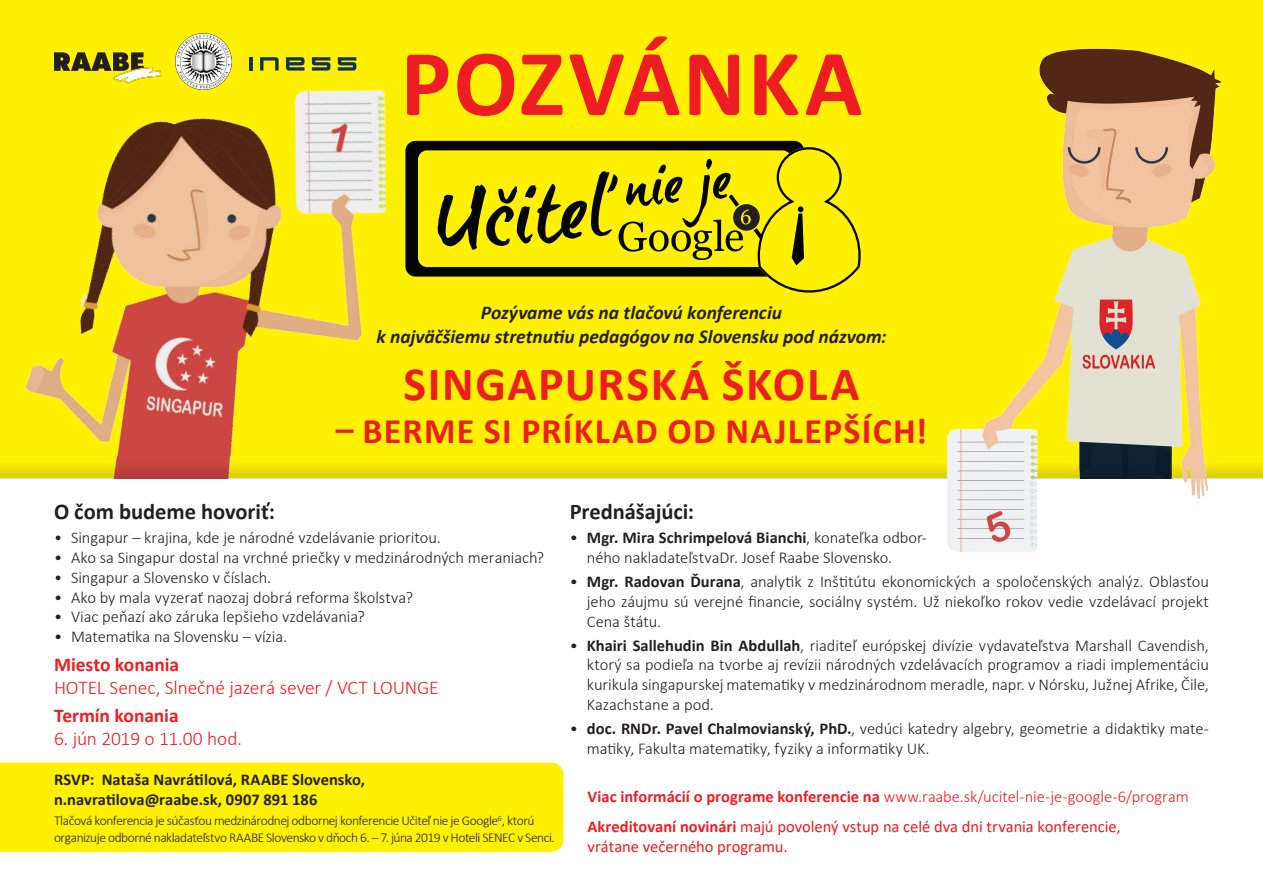
<style>
.page{position:relative;width:1263px;height:893px;background:#fff}
.page>*{position:absolute;margin:0;border:0;box-sizing:border-box;transform-origin:0 0}
.cas{font:700 95.1px "Calibri";letter-spacing:.025em;color:#ee1d23}
.cas-2{font:700 48px "Calibri";letter-spacing:.035em;color:#ee1d23}
.cas-3{font:700 36px "Calibri";letter-spacing:.035em;color:#ee1d23}
.cas-4{font:700 22.5px "Calibri";letter-spacing:-.005em;color:#231f20}
.cas-5{font:italic 700 19.5px/23.4px "Calibri";letter-spacing:-.005em;color:#231f20;text-align:center}
.cas-6{font:300 19.5px "Calibri";letter-spacing:-.01em;color:#ee1d23}
.cas-7{font:700 19.5px "Calibri";letter-spacing:-.005em;color:#ee1d23}
.cas-8{font:300 16.5px/19.8px "Calibri";letter-spacing:-.005em;color:#231f20}
.cas-9{font:16.5px/19.8px "Calibri";letter-spacing:-.005em;color:#ee1d23}
.cas-10{font:300 16.5px "Calibri";letter-spacing:-.005em;color:#ee1d23}
.cas-11{font:700 16.5px/19.8px "Calibri";letter-spacing:.005em;color:#231f20}
.cas-12{font:300 13.5px/16.2px "Calibri";letter-spacing:-.035em;color:#231f20}
.s1{font-weight:700}
</style>
<div class="page">
<div style="left:0;top:0;width:1263px;height:478px;background:#fff101"></div>
<img style="left:25px;top:33px;width:444px;height:423px">
<img style="left:1025px;top:48px;width:196px;height:408px">
<div style="left:405px;top:141px;width:399px;height:136px;background:#040503;border-radius:10px"></div>
<div style="left:418px;top:150px;width:374px;height:117px;background:#fff101;border-radius:9px"></div>
<svg style="left:438px;top:146px;width:423px;height:148px"></svg>
<div style="left:0;top:763px;width:563px;height:89px;background:#fff101"></div>
<img style="left:175px;top:34px;width:56px;height:56px">
<hr style="left:249px;top:57px;width:4px;height:14px;background:#113359">
<svg style="left:286px;top:57px;width:18px;height:14px"></svg>
<svg style="left:338px;top:57px;width:18px;height:14px"></svg>
<svg style="left:312px;top:57px;width:18px;height:14px"></svg>
<svg style="left:260px;top:57px;width:19px;height:14px"></svg>
<svg style="left:54px;top:52px;width:108px;height:32px"></svg>
<svg style="left:0;top:456px;width:1263px;height:23px"></svg>
<img style="left:927px;top:384px;width:137px;height:168px">
<img style="left:1178px;top:456px;width:74px;height:43px">
<p class="cas" style="left:400px;top:16px;width:463px">POZVÁNKA</p>
<p class="cas-5" style="left:376px;top:301px;width:512px">Pozývame vás na tlačovú konferenciu<br>k najväčšiemu stretnutiu pedagógov na Slovensku pod názvom:</p>
<p class="cas-2" style="left:404px;top:350px;width:457px">SINGAPURSKÁ ŠKOLA</p>
<p class="cas-3" style="left:336px;top:406px;width:593px">– BERME SI PRÍKLAD OD NAJLEPŠÍCH!</p>
<p class="cas-4" style="left:54px;top:496px;width:222px">O čom budeme hovoriť:</p>
<p class="cas-8" style="left:54px;top:528px;width:388px">• Singapur – krajina, kde je národné vzdelávanie prioritou.</p>
<p class="cas-8" style="left:54px;top:547px;width:492px">• Ako sa Singapur dostal na vrchné priečky v medzinárodných meraniach?</p>
<p class="cas-8" style="left:54px;top:567px;width:219px">• Singapur a Slovensko v číslach.</p>
<p class="cas-8" style="left:54px;top:587px;width:361px">• Ako by mala vyzerať naozaj dobrá reforma školstva?</p>
<p class="cas-8" style="left:54px;top:607px;width:312px">• Viac peňazí ako záruka lepšieho vzdelávania?</p>
<p class="cas-8" style="left:54px;top:627px;width:235px">• Matematika na Slovensku – vízia.</p>
<p class="cas-7" style="left:54px;top:651px;width:127px">Miesto konania</p>
<p class="cas-6" style="left:54px;top:676px;width:386px">HOTEL Senec, Slnečné jazerá sever / VCT LOUNGE</p>
<p class="cas-7" style="left:54px;top:702px;width:126px">Termín konania</p>
<p class="cas-6" style="left:54px;top:727px;width:190px">6. jún 2019 o 11.00 hod.</p>
<p class="cas-11" style="left:54px;top:770px;width:313px">RSVP: Nataša Navrátilová, RAABE Slovensko, n.navratilova@raabe.sk, 0907 891 186</p>
<p class="cas-12" style="left:54px;top:813px;width:502px">Tlačová konferencia je súčasťou medzinárodnej odbornej konferencie Učiteľ nie je Google<sup>6</sup>, ktorú organizuje odborné nakladateľstvo RAABE Slovensko v dňoch 6. – 7. júna 2019 v Hoteli SENEC v Senci.</p>
<p class="cas-4" style="left:570px;top:496px;width:126px">Prednášajúci:</p>
<p class="cas-8" style="left:587px;top:528px;width:342px;text-indent:-17px">• <span class="s1">Mgr. Mira Schrimpelová Bianchi</span>, konateľka odbor&shy;ného nakladateľstvaDr. Josef Raabe Slovensko.</p>
<p class="cas-8" style="left:587px;top:571px;width:624px;text-align:justify;text-indent:-17px">• <span class="s1">Mgr. Radovan Ďurana</span>, analytik z Inštitútu ekonomických a spoločenských analýz. Oblasťou jeho záujmu sú verejné financie, sociálny systém. Už niekoľko rokov vedie vzdelávací projekt Cena štátu.</p>
<p class="cas-8" style="left:587px;top:635px;width:624px;text-align:justify;text-indent:-17px">• <span class="s1">Khairi Sallehudin Bin Abdullah</span>, riaditeľ európskej divízie vydavateľstva Marshall Cavendish, ktorý sa podieľa na tvorbe aj revízii národných vzdelávacích programov a riadi implementáciu kurikula singapurskej matematiky v medzinárodnom meradle, napr. v Nórsku, Južnej Afrike, Čile, Kazachstane a pod.</p>
<p class="cas-8" style="left:587px;top:719px;width:624px;text-indent:-17px">• <span class="s1">doc. RNDr. Pavel Chalmovianský, PhD.</span>, vedúci katedry algebry, geometrie a didaktiky mate&shy;matiky, Fakulta matematiky, fyziky a informatiky UK.</p>
<p class="cas-10" style="left:587px;top:786px;width:603px"><span class="s1">Viac informácií o programe konferencie na</span> www.raabe.sk/ucitel-nie-je-google-6/program</p>
<p class="cas-9" style="left:587px;top:816px;width:535px"><span class="s1">Akreditovaní novinári</span> majú povolený vstup na celé dva dni trvania konferencie, vrátane večerného programu.</p>
</div>
